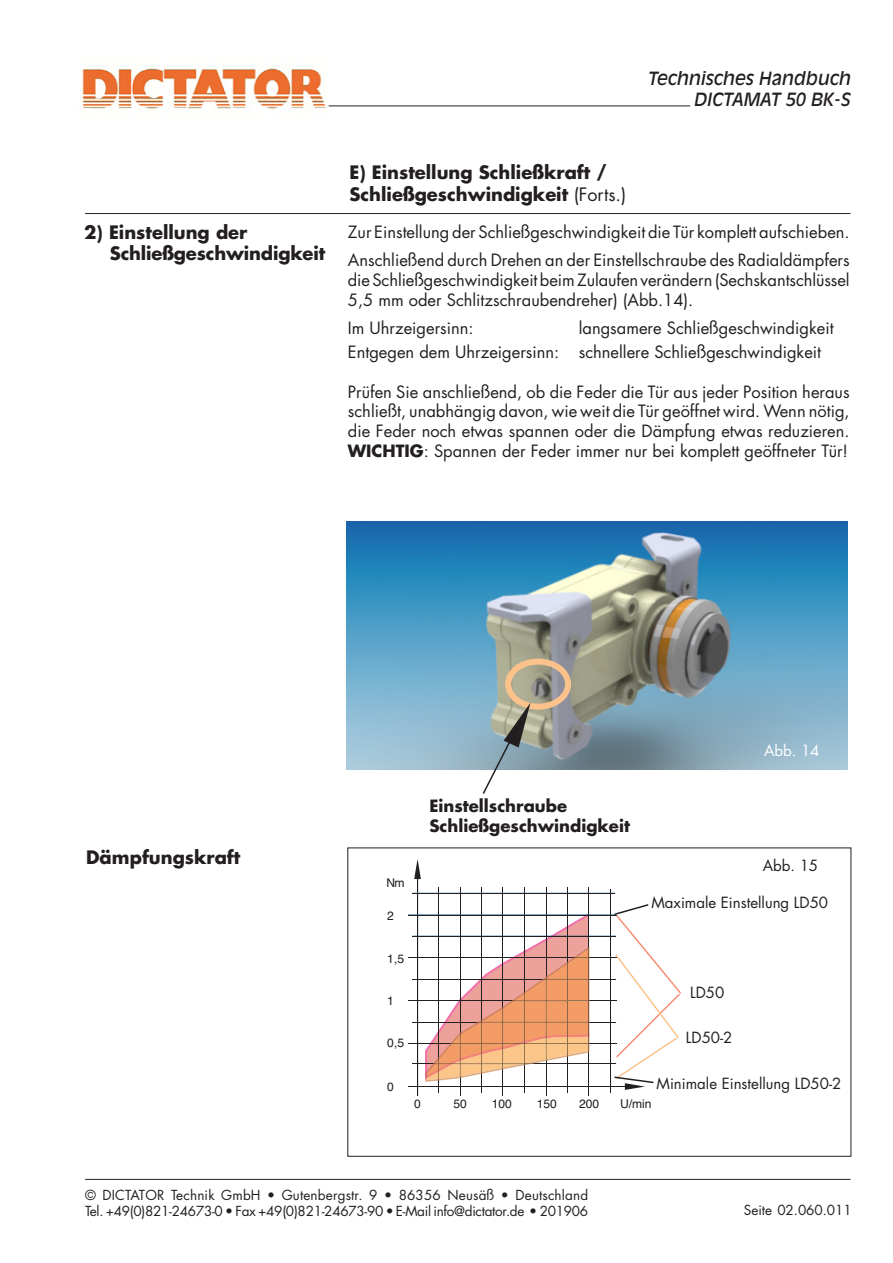
<style>
.page{position:relative;width:893px;height:1263px;background:#fff}
.page>*{position:absolute;margin:0;border:0;box-sizing:border-box;transform-origin:0 0}
.Titel_20{font:700 18px/21.6px "Futura Std";color:#231f20}
.t1{font:italic 18px/21.6px "Antique Olive Std";color:#231f20;text-align:right}
.Titel_12{font:700 18px "Futura Std";color:#231f20}
.t2{font:16.5px/19.8px "Futura Std";color:#231f20;text-align:justify}
.Titel_20-2{font:700 16.5px/19.8px "Futura Std";color:#231f20}
.Bildunterschrift{font:15px "Futura Std";color:#231f20}
.t3{font:15px "Futura Std";color:#fff}
.t4{font:13.5px/16.2px "Futura Std";letter-spacing:-.005em;color:#231f20}
.t5{font:12.15px "Helvetica";color:#231f20}
.s1{font-weight:400}
.s2{font-weight:700}
</style>
<div class="page">
<img style="left:82px;top:65px;width:248px;height:47px">
<hr style="left:85px;top:1179px;width:765px;height:1px;background:#231f20">
<hr style="left:85px;top:213px;width:765px;height:1px;background:#231f20">
<hr style="left:329px;top:106px;width:361px;height:1px;background:#231f20">
<img style="left:346px;top:521px;width:502px;height:249px">
<div style="left:505px;top:659px;width:66px;height:51px;border:6px solid #fcc28c;border-radius:50%"></div>
<div style="left:347px;top:847px;width:504px;height:310px;border:1px solid #231f20"></div>
<svg style="left:481px;top:699px;width:57px;height:95px"></svg>
<hr style="left:408px;top:1086px;width:229px;height:1px;background:#231f20">
<hr style="left:417px;top:864px;width:1px;height:232px;background:#231f20">
<hr style="left:460px;top:887px;width:1px;height:209px;background:#231f20">
<hr style="left:503px;top:887px;width:1px;height:209px;background:#231f20">
<hr style="left:546px;top:887px;width:1px;height:209px;background:#231f20">
<hr style="left:589px;top:887px;width:1px;height:209px;background:#231f20">
<hr style="left:408px;top:1043px;width:208px;height:1px;background:#231f20">
<hr style="left:408px;top:1001px;width:208px;height:1px;background:#231f20">
<hr style="left:408px;top:957px;width:208px;height:1px;background:#231f20">
<hr style="left:408px;top:915px;width:208px;height:1px;background:#231f20">
<hr style="left:438px;top:888px;width:1px;height:205px;background:#231f20">
<hr style="left:482px;top:888px;width:1px;height:205px;background:#231f20">
<hr style="left:524px;top:888px;width:1px;height:205px;background:#231f20">
<hr style="left:567px;top:888px;width:1px;height:205px;background:#231f20">
<hr style="left:610px;top:889px;width:1px;height:204px;background:#231f20">
<hr style="left:413px;top:1064px;width:203px;height:1px;background:#231f20">
<hr style="left:413px;top:1022px;width:203px;height:1px;background:#231f20">
<hr style="left:413px;top:979px;width:203px;height:1px;background:#231f20">
<hr style="left:413px;top:936px;width:203px;height:1px;background:#231f20">
<hr style="left:413px;top:893px;width:202px;height:1px;background:#231f20">
<svg style="left:414px;top:859px;width:7px;height:20px"></svg>
<svg style="left:425px;top:914px;width:165px;height:168px"></svg>
<svg style="left:613px;top:904px;width:68px;height:186px"></svg>
<p class="Titel_20" style="left:350px;top:161px;width:259px">E) Einstellung Schließkraft /</p>
<p class="Titel_20" style="left:350px;top:183px;width:278px">Schließgeschwindigkeit <span class="s1">(Forts.)</span></p>
<p class="t1" style="left:648px;top:67px;width:204px">Technisches Handbuch<br>DICTAMAT 50 BK-S</p>
<p class="Titel_20" style="left:110px;top:221px;width:217px;text-indent:-26px">2) Einstellung der<br>Schließgeschwindigkeit</p>
<p class="t2" style="left:348px;top:222px;width:503px">Zur Einstellung der Schließgeschwindigkeit die Tür komplett aufschieben.</p>
<p class="t2" style="left:348px;top:250px;width:503px">Anschließend durch Drehen an der Einstellschraube des Radialdämpfers die Schließgeschwindigkeit beim Zulaufen verändern (Sechskantschlüssel 5,5 mm oder Schlitzschraubendreher) (Abb.14).</p>
<p class="t2" style="left:348px;top:318px;width:127px">Im Uhrzeigersinn:</p>
<p class="t2" style="left:579px;top:318px;width:256px">langsamere Schließgeschwindigkeit</p>
<p class="t2" style="left:348px;top:342px;width:475px">Entgegen dem Uhrzeigersinn: schnellere Schließgeschwindigkeit</p>
<p class="t2" style="left:348px;top:382px;width:503px">Prüfen Sie anschließend, ob die Feder die Tür aus jeder Position heraus schließt, unabhängig davon, wie weit die Tür geöffnet wird. Wenn nötig, die Feder noch etwas spannen oder die Dämpfung etwas reduzieren.<br><span class="s2">WICHTIG</span>: Spannen der Feder immer nur bei komplett geöffneter Tür!</p>
<p class="Titel_12" style="left:86px;top:846px;width:156px">Dämpfungskraft</p>
<p class="t3" style="left:764px;top:741px;width:57px">Abb. 14</p>
<p class="t5" style="left:386px;top:875px;width:20px">Nm</p>
<p class="t5" style="left:387px;top:908px;width:8px">2</p>
<p class="Titel_20-2" style="left:429px;top:795px;width:202px">Einstellschraube<br>Schließgeschwindigkeit</p>
<p class="Bildunterschrift" style="left:763px;top:856px;width:57px">Abb. 15</p>
<p class="Bildunterschrift" style="left:651px;top:893px;width:178px">Maximale Einstellung LD50</p>
<p class="t5" style="left:387px;top:951px;width:18px">1,5</p>
<p class="t5" style="left:387px;top:993px;width:8px">1</p>
<p class="t5" style="left:387px;top:1035px;width:18px">0,5</p>
<p class="Bildunterschrift" style="left:690px;top:982px;width:36px">LD50</p>
<p class="Bildunterschrift" style="left:686px;top:1028px;width:48px">LD50-2</p>
<p class="t5" style="left:387px;top:1079px;width:8px">0</p>
<p class="Bildunterschrift" style="left:657px;top:1073px;width:186px">Minimale Einstellung LD50-2</p>
<p class="t5" style="left:414px;top:1096px;width:8px">0</p>
<p class="t5" style="left:453px;top:1096px;width:15px">50</p>
<p class="t5" style="left:492px;top:1096px;width:22px">100</p>
<p class="t5" style="left:537px;top:1096px;width:22px">150</p>
<p class="t5" style="left:579px;top:1096px;width:22px">200</p>
<p class="t5" style="left:620px;top:1096px;width:33px">U/min</p>
<p class="t4" style="left:85px;top:1187px;width:505px">© DICTATOR Technik GmbH • Gutenbergstr. 9 • 86356 Neusäß • Deutschland<br>Tel. +49(0)821-24673-0 • Fax +49(0)821-24673-90 • E-Mail info@dictator.de • 201906</p>
<p class="t4" style="left:744px;top:1202px;width:109px">Seite 02.060.011</p>
</div>
